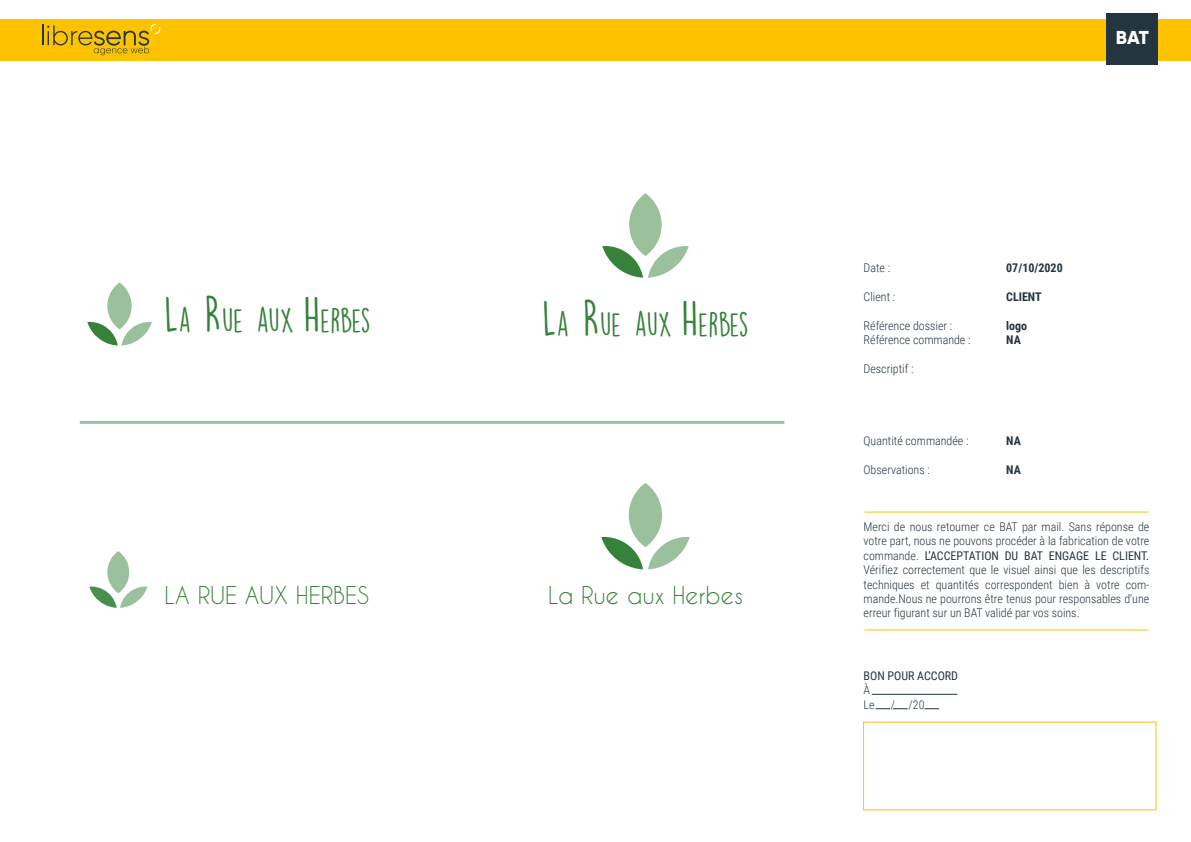
<style>
.page{position:relative;width:1191px;height:842px;background:#fff}
.page>*{position:absolute;margin:0;border:0;box-sizing:border-box;transform-origin:0 0}
.t1{font:30.8px "DK Lemon Yellow Sun";letter-spacing:-.015em;color:#36823a}
.t2{font:23px "Caviar Dreams";color:#36823a}
.t3{font:800 18.7px "Gilroy";color:#fff}
.t4{font:300 12px/14.4px "Roboto Condensed";color:#24353f}
.t5{font:700 12px/14.4px "Roboto Condensed";color:#24353f}
.t6{font:12px "Roboto Condensed";color:#24353f}
.s1{font-size:44.7px}
.s2{font-weight:400}
</style>
<div class="page">
<div style="left:0;top:19px;width:1191px;height:41px;background:#fdc300"></div>
<hr style="left:872px;top:694px;width:85px;height:1px;background:#24353f">
<svg style="left:875px;top:708px;width:32px;height:1px"></svg>
<svg style="left:924px;top:708px;width:15px;height:1px"></svg>
<hr style="left:864px;top:512px;width:284px;height:1px;background:#fdc300">
<hr style="left:864px;top:630px;width:284px;height:1px;background:#fdc300">
<div style="left:1106px;top:13px;width:52px;height:52px;background:#24353f"></div>
<svg style="left:42px;top:24px;width:119px;height:31px"></svg>
<svg style="left:107px;top:282px;width:25px;height:47px"></svg>
<svg style="left:87px;top:322px;width:65px;height:23px"></svg>
<svg style="left:629px;top:193px;width:32px;height:63px"></svg>
<svg style="left:602px;top:246px;width:86px;height:32px"></svg>
<svg style="left:107px;top:551px;width:22px;height:42px"></svg>
<svg style="left:89px;top:586px;width:58px;height:22px"></svg>
<svg style="left:629px;top:483px;width:33px;height:64px"></svg>
<svg style="left:601px;top:537px;width:88px;height:32px"></svg>
<hr style="left:80px;top:421px;width:704px;height:3px;background:#36823a">
<h1 class="t1" style="left:164px;top:302px;width:208px"><span class="s1">L</span>A <span class="s1">R</span>UE AUX <span class="s1">H</span>ERBES</h1>
<h1 class="t1" style="left:542px;top:306px;width:208px"><span class="s1">L</span>A <span class="s1">R</span>UE AUX <span class="s1">H</span>ERBES</h1>
<h2 class="t2" style="left:165px;top:581px;width:206px">LA RUE AUX HERBES</h2>
<h2 class="t2" style="left:548px;top:581px;width:196px">La Rue aux Herbes</h2>
<h3 class="t3" style="left:1116px;top:26px;width:35px">BAT</h3>
<p class="t4" style="left:863px;top:260px;width:28px">Date :</p>
<p class="t4" style="left:863px;top:289px;width:33px">Client :</p>
<p class="t4" style="left:863px;top:318px;width:108px">Référence dossier :<br>Référence commande :</p>
<p class="t4" style="left:863px;top:361px;width:51px">Descriptif :</p>
<p class="t4" style="left:863px;top:433px;width:106px">Quantité commandée :</p>
<p class="t4" style="left:863px;top:462px;width:68px">Observations :</p>
<p class="t5" style="left:1006px;top:260px;width:58px">07/10/2020</p>
<p class="t5" style="left:1006px;top:289px;width:37px">CLIENT</p>
<p class="t5" style="left:1006px;top:318px;width:23px">logo<br>NA</p>
<p class="t5" style="left:1006px;top:433px;width:16px">NA</p>
<p class="t5" style="left:1006px;top:462px;width:16px">NA</p>
<p class="t4" style="left:863px;top:519px;width:287px;text-align:justify">Merci de nous retourner ce BAT par mail. Sans réponse de votre part, nous ne pouvons procéder à la fabrication de votre commande. <span class="s2">L’ACCEPTATION DU BAT ENGAGE LE CLIENT.<br></span>Vérifiez correctement que le visuel ainsi que les descriptifs techniques et quantités correspondent bien à votre com&shy;mande.Nous ne pourrons être tenus pour responsables d’une erreur figurant sur un BAT validé par vos soins.</p>
<p class="t6" style="left:863px;top:667px;width:96px">BON POUR ACCORD</p>
<p class="t4" style="left:863px;top:682px;width:13px">À<br>Le</p>
<p class="t4" style="left:891px;top:697px;width:35px">/ /20</p>
</div>
